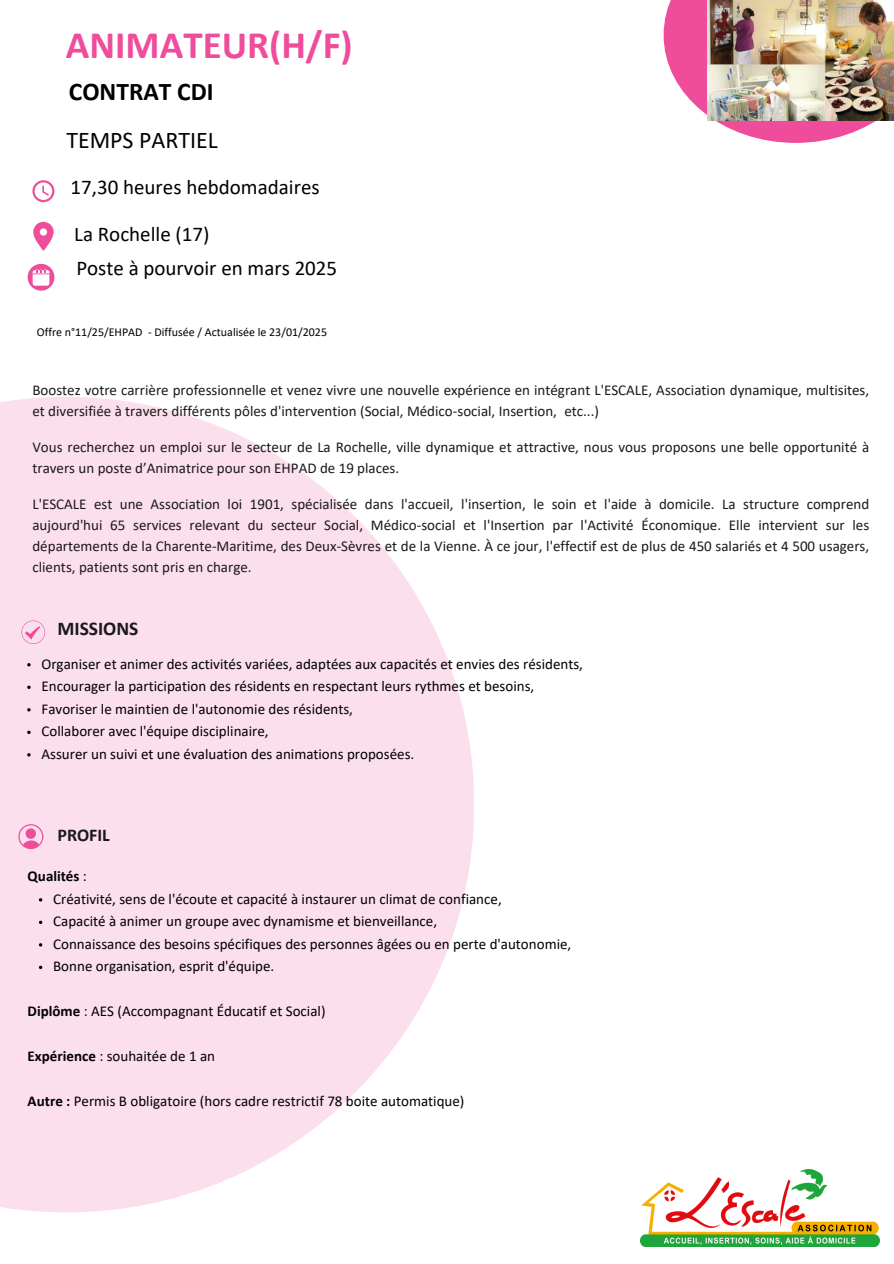
<style>
.page{position:relative;width:894px;height:1264px;background:#fff}
.page>*{position:absolute;margin:0;border:0;box-sizing:border-box;transform-origin:0 0}
.t1{font:700 39px "Calibri";color:#ef4d9b}
.t2{font:700 25.5px "Calibri";color:#000}
.t3{font:24px "Calibri";color:#000}
.t4{font:21px "Calibri";color:#000}
.t5{font:700 19.5px "Calibri";color:#1b1919}
.t6{font:700 18px "Calibri";color:#1b1919}
.t7{font:15px/21px "Calibri";color:#1b1919}
.t8{font:15px "Calibri";color:#000}
.t9{font:700 15px "Calibri";color:#000}
.t10{font:12px "Calibri";color:#000}
.s1{font-weight:400}
.s2{font-weight:700}
</style>
<div class="page">
<svg style="left:663px;top:0;width:230px;height:143px;fill:#ef4d9b"></svg>
<img style="left:707px;top:0;width:186px;height:120px">
<svg style="left:33px;top:222px;width:20px;height:29px"></svg>
<svg style="left:28px;top:264px;width:26px;height:27px"></svg>
<svg style="left:0;top:397px;width:474px;height:815px;fill:#fcdfed"></svg>
<svg style="left:21px;top:620px;width:24px;height:24px"></svg>
<svg style="left:17px;top:823px;width:26px;height:26px"></svg>
<svg style="left:39px;top:920px;width:3px;height:4px"></svg>
<svg style="left:39px;top:965px;width:3px;height:4px"></svg>
<img style="left:640px;top:1169px;width:239px;height:77px">
<svg style="left:32px;top:180px;width:22px;height:22px"></svg>
<svg style="left:27px;top:663px;width:4px;height:3px"></svg>
<svg style="left:27px;top:685px;width:4px;height:4px"></svg>
<svg style="left:27px;top:708px;width:4px;height:3px"></svg>
<svg style="left:27px;top:730px;width:4px;height:4px"></svg>
<svg style="left:27px;top:753px;width:4px;height:3px"></svg>
<p class="t1" style="left:66px;top:29px;width:288px">ANIMATEUR(H/F)</p>
<p class="t2" style="left:69px;top:81px;width:146px">CONTRAT CDI</p>
<p class="t3" style="left:66px;top:130px;width:153px">TEMPS PARTIEL</p>
<p class="t4" style="left:71px;top:178px;width:250px">17,30 heures hebdomadaires</p>
<p class="t4" style="left:74px;top:225px;width:137px">La Rochelle (17)</p>
<p class="t4" style="left:76px;top:259px;width:262px">Poste à pourvoir en mars 2025</p>
<p class="t10" style="left:37px;top:326px;width:292px">Offre n°11/25/EHPAD - Diffusée / Actualisée le 23/01/2025</p>
<p class="t7" style="left:32px;top:381px;width:838px">Boostez votre carrière professionnelle et venez vivre une nouvelle expérience en intégrant L'ESCALE, Association dynamique, multisites, et diversifiée à travers différents pôles d'intervention (Social, Médico-social, Insertion, etc...)</p>
<h5 class="t7" style="left:32px;top:438px;width:838px">Vous recherchez un emploi sur le secteur de La Rochelle, ville dynamique et attractive, nous vous proposons une belle opportunité à travers un poste d’Animatrice pour son EHPAD de 19 places.</h5>
<h5 class="t7" style="left:32px;top:495px;width:838px;text-align:justify">L'ESCALE est une Association loi 1901, spécialisée dans l'accueil, l'insertion, le soin et l'aide à domicile. La structure comprend aujourd'hui 65 services relevant du secteur Social, Médico-social et l'Insertion par l'Activité Économique. Elle intervient sur les départements de la Charente-Maritime, des Deux-Sèvres et de la Vienne. À ce jour, l'effectif est de plus de 450 salariés et 4 500 usagers, clients, patients sont pris en charge.</h5>
<h4 class="t5" style="left:57px;top:620px;width:83px">MISSIONS</h4>
<p class="t8" style="left:41px;top:657px;width:543px">Organiser et animer des activités variées, adaptées aux capacités et envies des résidents,</p>
<h6 class="t8" style="left:41px;top:680px;width:494px">Encourager la participation des résidents en respectant leurs rythmes et besoins,</h6>
<p class="t8" style="left:41px;top:702px;width:313px">Favoriser le maintien de l'autonomie des résidents,</p>
<p class="t8" style="left:41px;top:725px;width:228px">Collaborer avec l'équipe disciplinaire,</p>
<p class="t8" style="left:41px;top:747px;width:374px">Assurer un suivi et une évaluation des animations proposées.</p>
<p class="t6" style="left:57px;top:827px;width:54px">PROFIL</p>
<h1 class="t9" style="left:28px;top:870px;width:61px">Qualités <span class="s1">:</span></h1>
<h2 class="t8" style="left:53px;top:892px;width:450px">Créativité, sens de l'écoute et capacité à instaurer un climat de confiance,</h2>
<h3 class="t8" style="left:53px;top:915px;width:385px">Capacité à animer un groupe avec dynamisme et bienveillance,</h3>
<p class="t8" style="left:53px;top:937px;width:519px">Connaissance des besoins spécifiques des personnes âgées ou en perte d'autonomie,</p>
<p class="t8" style="left:53px;top:960px;width:223px">Bonne organisation, esprit d'équipe.</p>
<p class="t8" style="left:28px;top:1005px;width:299px"><span class="s2">Diplôme</span> : AES (Accompagnant Éducatif et Social)</p>
<h5 class="t8" style="left:28px;top:1050px;width:189px"><span class="s2">Expérience</span> : souhaitée de 1 an</h5>
<p class="t8" style="left:28px;top:1095px;width:438px"><span class="s2">Autre :</span> Permis B obligatoire (hors cadre restrictif 78 boite automatique)</p>
</div>
